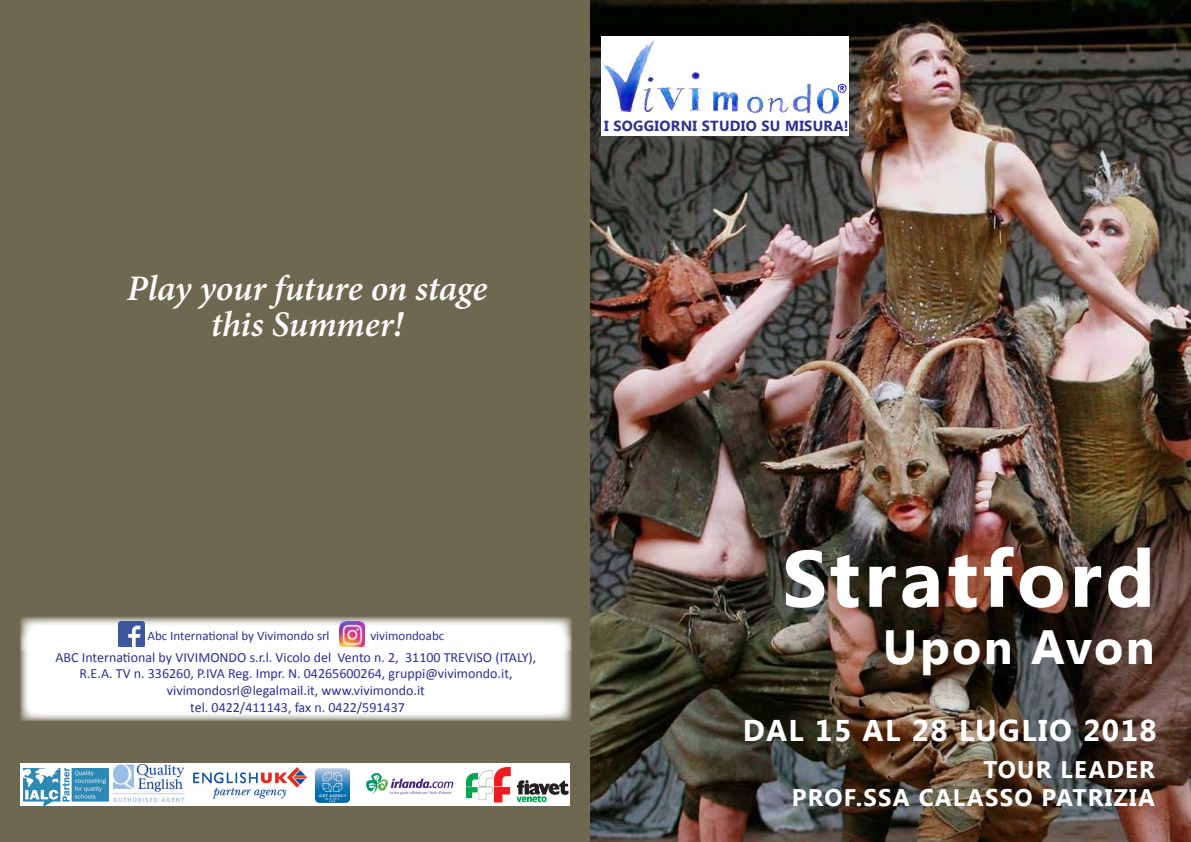
<style>
.page{position:relative;width:1191px;height:842px;background:#fff}
.page>*{position:absolute;margin:0;border:0;box-sizing:border-box;transform-origin:0 0}
.t1{font:700 80px "Segoe UI";letter-spacing:.05em;color:#fff}
.t2{font:700 48px "Segoe UI";letter-spacing:.05em;color:#fff}
.t3{font:italic 600 36px "Minion Pro";letter-spacing:-.005em;color:#fff}
.t4{font:700 30px "Segoe UI";letter-spacing:.05em;color:#fff}
.t5{font:700 24px "Segoe UI";letter-spacing:.05em;color:#fff}
.t6{font:700 14.6px "Segoe UI";letter-spacing:.02em;color:#2e3092}
.t7{font:14px/16.8px "Calibri";color:#2e3092;text-align:center}
.t8{font:13px "Calibri";color:#2e3092}
</style>
<div class="page">
<img style="left:589px;top:0;width:602px;height:842px">
<div style="left:0;top:0;width:589px;height:842px;background:#6f6851"></div>
<div style="left:601px;top:118px;width:247px;height:17px;background:#fff"></div>
<img style="left:601px;top:36px;width:247px;height:82px">
<div style="left:187px;top:764px;width:126px;height:42px;background:#fff"></div>
<img style="left:193px;top:767px;width:113px;height:31px">
<div style="left:20px;top:764px;width:91px;height:42px;background:#fff"></div>
<img style="left:23px;top:768px;width:85px;height:38px">
<div style="left:310px;top:764px;width:45px;height:42px;background:#fff"></div>
<img style="left:315px;top:768px;width:34px;height:34px">
<svg style="left:111px;top:764px;width:76px;height:42px"></svg>
<img style="left:114px;top:764px;width:71px;height:41px">
<img style="left:355px;top:764px;width:110px;height:42px">
<div style="left:465px;top:764px;width:105px;height:42px;background:#fff"></div>
<img style="left:466px;top:767px;width:103px;height:35px">
<div style="left:20px;top:634px;width:551px;height:87px;background:#fff"></div>
<svg style="left:20px;top:617px;width:551px;height:35px"></svg>
<img style="left:119px;top:622px;width:25px;height:25px">
<img style="left:339px;top:622px;width:26px;height:25px">
<p class="t3" style="left:127px;top:263px;width:362px">Play your future on stage</p>
<p class="t3" style="left:211px;top:300px;width:194px">this Summer!</p>
<p class="t6" style="left:604px;top:115px;width:246px">I SOGGIORNI STUDIO SU MISURA!</p>
<p class="t8" style="left:147px;top:628px;width:184px">Abc International by Vivimondo srl</p>
<p class="t8" style="left:370px;top:628px;width:75px">vivimondoabc</p>
<p class="t7" style="left:56px;top:649px;width:482px">ABC International by VIVIMONDO s.r.l. Vicolo del Vento n. 2, 31100 TREVISO (ITALY),<br>R.E.A. TV n. 336260, P.IVA Reg. Impr. N. 04265600264, gruppi@vivimondo.it,</p>
<p class="t7" style="left:167px;top:682px;width:260px">vivimondosrl@legalmail.it, www.vivimondo.it tel. 0422/411143, fax n. 0422/591437</p>
<p class="t1" style="left:782px;top:521px;width:374px">Stratford</p>
<p class="t2" style="left:883px;top:613px;width:273px">Upon Avon</p>
<p class="t4" style="left:743px;top:708px;width:415px">DAL 15 AL 28 LUGLIO 2018</p>
<p class="t5" style="left:983px;top:752px;width:173px">TOUR LEADER</p>
<p class="t5" style="left:792px;top:780px;width:365px">PROF.SSA CALASSO PATRIZIA</p>
</div>
